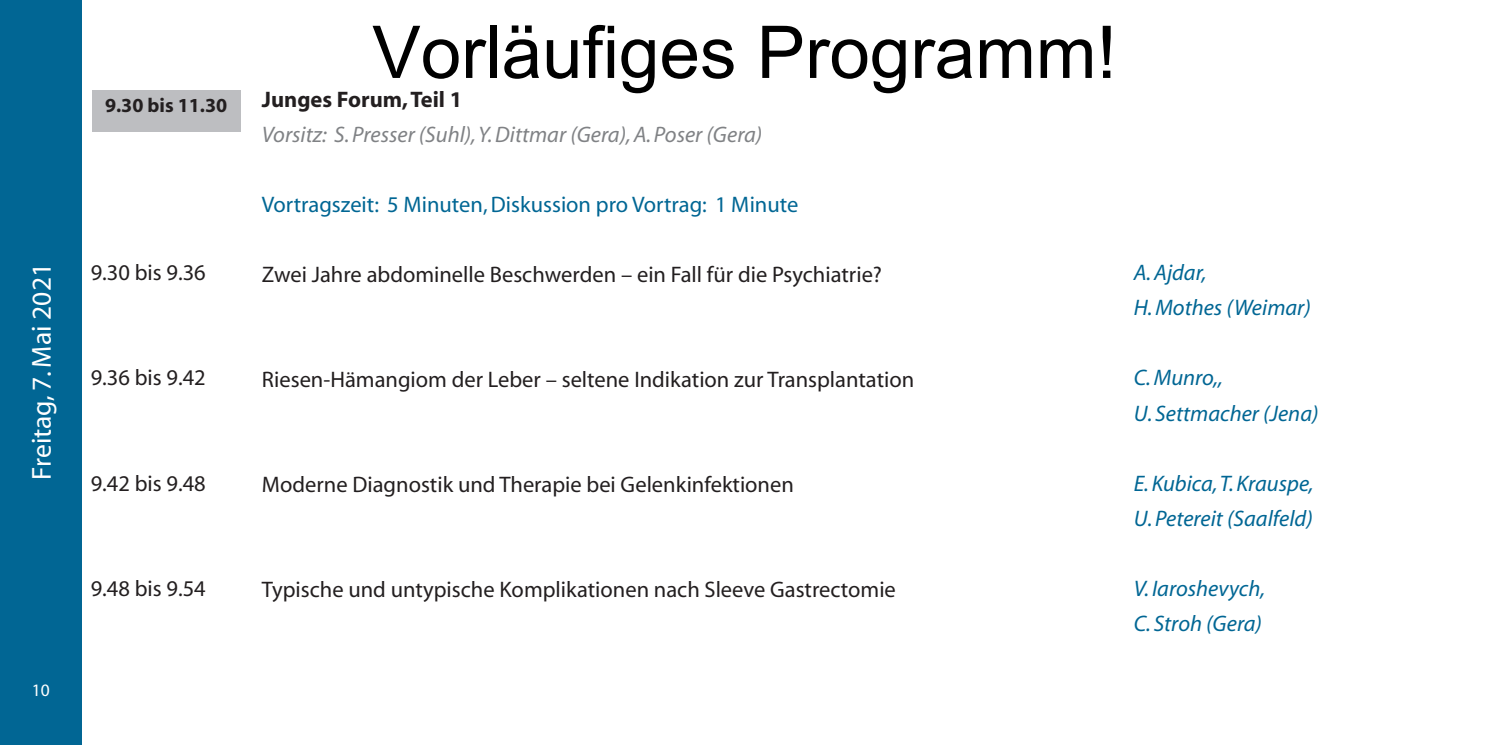
<style>
.page{position:relative;width:1489px;height:745px;background:#fff}
.page>*{position:absolute;margin:0;border:0;box-sizing:border-box;transform-origin:0 0}
.t1{font:72.75px "Arial";color:#000}
.t2{font:27.5px "Myriad";color:#fff}
.t3{font:22.5px "Myriad";color:#231f20}
.t4{font:italic 22.5px "Myriad";color:#016694}
.t5{font:italic 22.5px "Myriad";color:#808285}
.t6{font:22.5px "Myriad";color:#016694}
.t7{font:700 22.5px "Myriad";color:#231f20}
.t8{font:700 20px "Myriad";color:#231f20}
.t9{font:17.5px "Myriad";color:#fff}
</style>
<div class="page">
<div style="left:0;top:0;width:81px;height:744px;background:#016694"></div>
<div style="left:92px;top:90px;width:149px;height:42px;background:#bdbec1"></div>
<p class="t8" style="left:105px;top:95px;width:124px">9.30 bis 11.30</p>
<p class="t2" style="left:28px;top:479px;width:218px;rotate:-90deg">Freitag, 7. Mai 2021</p>
<p class="t3" style="left:91px;top:261px;width:117px">9.30 bis 9.36</p>
<p class="t3" style="left:91px;top:366px;width:117px">9.36 bis 9.42</p>
<p class="t3" style="left:91px;top:471px;width:117px">9.42 bis 9.48</p>
<p class="t9" style="left:32px;top:681px;width:19px">10</p>
<p class="t3" style="left:91px;top:576px;width:117px">9.48 bis 9.54</p>
<h1 class="t1" style="left:372px;top:5px;width:746px">Vorläufiges Programm!</h1>
<p class="t7" style="left:262px;top:88px;width:202px">Junges Forum, Teil 1</p>
<p class="t5" style="left:262px;top:123px;width:502px">Vorsitz: S. Presser (Suhl), Y. Dittmar (Gera), A. Poser (Gera)</p>
<p class="t6" style="left:262px;top:193px;width:538px">Vortragszeit: 5 Minuten, Diskussion pro Vortrag: 1 Minute</p>
<p class="t3" style="left:262px;top:263px;width:621px">Zwei Jahre abdominelle Beschwerden – ein Fall für die Psychiatrie?</p>
<p class="t3" style="left:262px;top:368px;width:654px">Riesen-Hämangiom der Leber – seltene Indikation zur Transplantation</p>
<p class="t3" style="left:262px;top:473px;width:533px">Moderne Diagnostik und Therapie bei Gelenkinfektionen</p>
<p class="t3" style="left:262px;top:578px;width:635px">Typische und untypische Komplikationen nach Sleeve Gastrectomie</p>
<p class="t4" style="left:1133px;top:261px;width:74px">A. Ajdar,</p>
<p class="t4" style="left:1133px;top:296px;width:178px">H. Mothes (Weimar)</p>
<p class="t4" style="left:1133px;top:366px;width:91px">C. Munro,,</p>
<p class="t4" style="left:1133px;top:401px;width:186px">U. Settmacher (Jena)</p>
<p class="t4" style="left:1133px;top:471px;width:181px">E. Kubica, T. Krauspe,</p>
<p class="t4" style="left:1133px;top:506px;width:180px">U. Petereit (Saalfeld)</p>
<p class="t4" style="left:1133px;top:576px;width:133px">V. Iaroshevych,</p>
<p class="t4" style="left:1133px;top:611px;width:130px">C. Stroh (Gera)</p>
</div>
